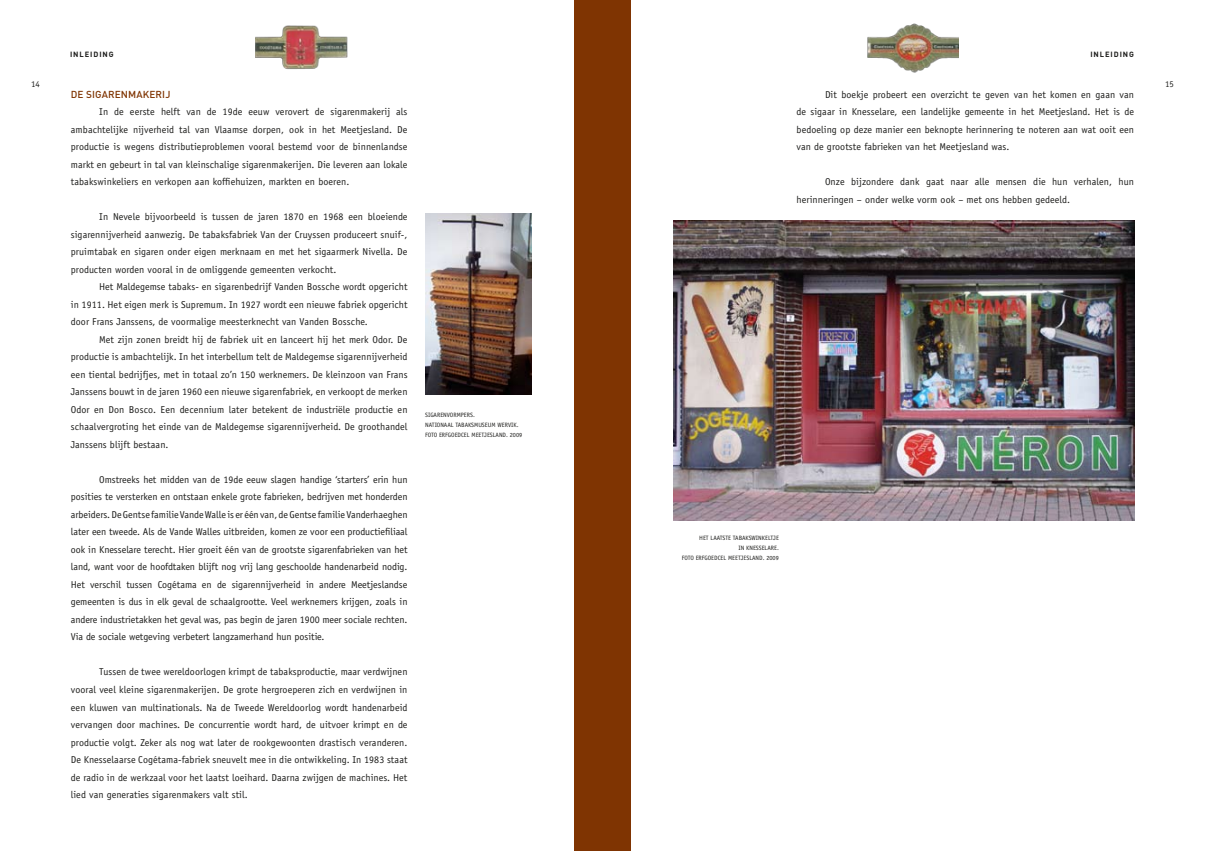
<style>
.page{position:relative;width:1205px;height:851px;background:#fff}
.page>*{position:absolute;margin:0;border:0;box-sizing:border-box;transform-origin:0 0}
.t1{font:10px/17.5px "Officina Sans";letter-spacing:.01em;color:#1d1d1b;text-align:justify}
.t2{font:500 10px "DIN";letter-spacing:.01em;color:#7f3402}
.t3{font:8.75px "Officina Serif";color:#1d1d1b}
.t4{font:700 7.5px "DIN";letter-spacing:.125em;color:#1d1d1b}
.t5{font:6.25px/10px "Officina Sans";color:#1d1d1b;text-align:right}
</style>
<div class="page">
<div style="left:602px;top:0;width:29px;height:850px;background:#7f3402"></div>
<div style="left:574px;top:0;width:28px;height:850px;background:#7f3402"></div>
<img style="left:425px;top:213px;width:106px;height:181px">
<img style="left:673px;top:221px;width:461px;height:299px">
<img style="left:867px;top:23px;width:91px;height:50px">
<img style="left:255px;top:26px;width:92px;height:43px">
<p class="t4" style="left:70px;top:49px;width:45px">INLEIDING</p>
<p class="t4" style="left:1090px;top:49px;width:45px">INLEIDING</p>
<p class="t3" style="left:31px;top:79px;width:10px">14</p>
<p class="t3" style="left:1165px;top:79px;width:10px">15</p>
<p class="t1" style="left:796px;top:85px;width:339px;text-indent:28px">Dit boekje probeert een overzicht te geven van het komen en gaan van de sigaar in Knesselare, een landelijke gemeente in het Meetjesland. Het is de bedoeling op deze manier een beknopte herinnering te noteren aan wat ooit een van de grootste fabrieken van het Meetjesland was.</p>
<p class="t1" style="left:796px;top:173px;width:339px;text-indent:28px">Onze bijzondere dank gaat naar alle mensen die hun verhalen, hun herinneringen – onder welke vorm ook – met ons hebben gedeeld.</p>
<p class="t2" style="left:71px;top:88px;width:101px">DE SIGARENMAKERIJ</p>
<p class="t1" style="left:71px;top:103px;width:338px;text-indent:28px">In de eerste helft van de 19de eeuw verovert de sigarenmakerij als ambachtelijke nijverheid tal van Vlaamse dorpen, ook in het Meetjesland. De productie is wegens distributieproblemen vooral bestemd voor de binnenlandse markt en gebeurt in tal van kleinschalige sigarenmakerijen. Die leveren aan lokale tabakswinkeliers en verkopen aan koffiehuizen, markten en boeren.</p>
<p class="t1" style="left:71px;top:208px;width:338px;text-indent:28px">In Nevele bijvoorbeeld is tussen de jaren 1870 en 1968 een bloeiende sigarennijverheid aanwezig. De tabaksfabriek Van der Cruyssen produceert snuif-, pruimtabak en sigaren onder eigen merknaam en met het sigaarmerk Nivella. De producten worden vooral in de omliggende gemeenten verkocht.</p>
<p class="t1" style="left:71px;top:278px;width:338px;text-indent:28px">Het Maldegemse tabaks- en sigarenbedrijf Vanden Bossche wordt opgericht in 1911. Het eigen merk is Supremum. In 1927 wordt een nieuwe fabriek opgericht door Frans Janssens, de voormalige meesterknecht van Vanden Bossche.</p>
<p class="t1" style="left:71px;top:330px;width:338px;text-indent:28px">Met zijn zonen breidt hij de fabriek uit en lanceert hij het merk Odor. De productie is ambachtelijk. In het interbellum telt de Maldegemse sigarennijverheid een tiental bedrijfjes, met in totaal zo’n 150 werknemers. De kleinzoon van Frans Janssens bouwt in de jaren 1960 een nieuwe sigarenfabriek, en verkoopt de merken Odor en Don Bosco. Een decennium later betekent de industriële productie en schaalvergroting het einde van de Maldegemse sigarennijverheid. De groothandel Janssens blijft bestaan.</p>
<p class="t1" style="left:71px;top:470px;width:338px;text-indent:28px">Omstreeks het midden van de 19de eeuw slagen handige ‘starters’ erin hun posities te versterken en ontstaan enkele grote fabrieken, bedrijven met honderden arbeiders. De Gentse familie Vande Walle is er één van, de Gentse familie Vanderhaeghen later een tweede. Als de Vande Walles uitbreiden, komen ze voor een productiefiliaal ook in Knesselare terecht. Hier groeit één van de grootste sigarenfabrieken van het land, want voor de hoofdtaken blijft nog vrij lang geschoolde handenarbeid nodig.<br>Het verschil tussen Cogétama en de sigarennijverheid in andere Meetjeslandse gemeenten is dus in elk geval de schaalgrootte. Veel werknemers krijgen, zoals in andere industrietakken het geval was, pas begin de jaren 1900 meer sociale rechten.<br>Via de sociale wetgeving verbetert langzamerhand hun positie.</p>
<p class="t1" style="left:71px;top:663px;width:338px;text-indent:28px">Tussen de twee wereldoorlogen krimpt de tabaksproductie, maar verdwijnen vooral veel kleine sigarenmakerijen. De grote hergroeperen zich en verdwijnen in een kluwen van multinationals. Na de Tweede Wereldoorlog wordt handenarbeid vervangen door machines. De concurrentie wordt hard, de uitvoer krimpt en de productie volgt. Zeker als nog wat later de rookgewoonten drastisch veranderen.<br>De Knesselaarse Cogétama-fabriek sneuvelt mee in die ontwikkeling. In 1983 staat de radio in de werkzaal voor het laatst loeihard. Daarna zwijgen de machines. Het lied van generaties sigarenmakers valt stil.</p>
<p class="t5" style="left:425px;top:410px;width:5px">sigarenvorm</p>
<p class="t5" style="left:461px;top:410px;width:16px">pers.</p>
<p class="t5" style="left:425px;top:420px;width:5px">nationaal</p>
<p class="t5" style="left:455px;top:420px;width:5px">tabaksmuseum</p>
<p class="t5" style="left:497px;top:420px;width:5px">wervik</p>
<p class="t5" style="left:517px;top:420px;width:3px">.</p>
<p class="t5" style="left:425px;top:430px;width:4px">foto</p>
<p class="t5" style="left:439px;top:430px;width:4px">erfgoedcel</p>
<p class="t5" style="left:471px;top:430px;width:5px">meetjesland</p>
<p class="t5" style="left:506px;top:430px;width:18px">. 2009</p>
<p class="t5" style="left:682px;top:533px;width:99px">LAATSTE TABAKSWINKELTJE<br>IN KNESSELARE.<br>FOTO ERFGOEDCEL MEETJESLAND. 2009</p>
<p class="t5" style="left:699px;top:533px;width:4px">het</p>
</div>
